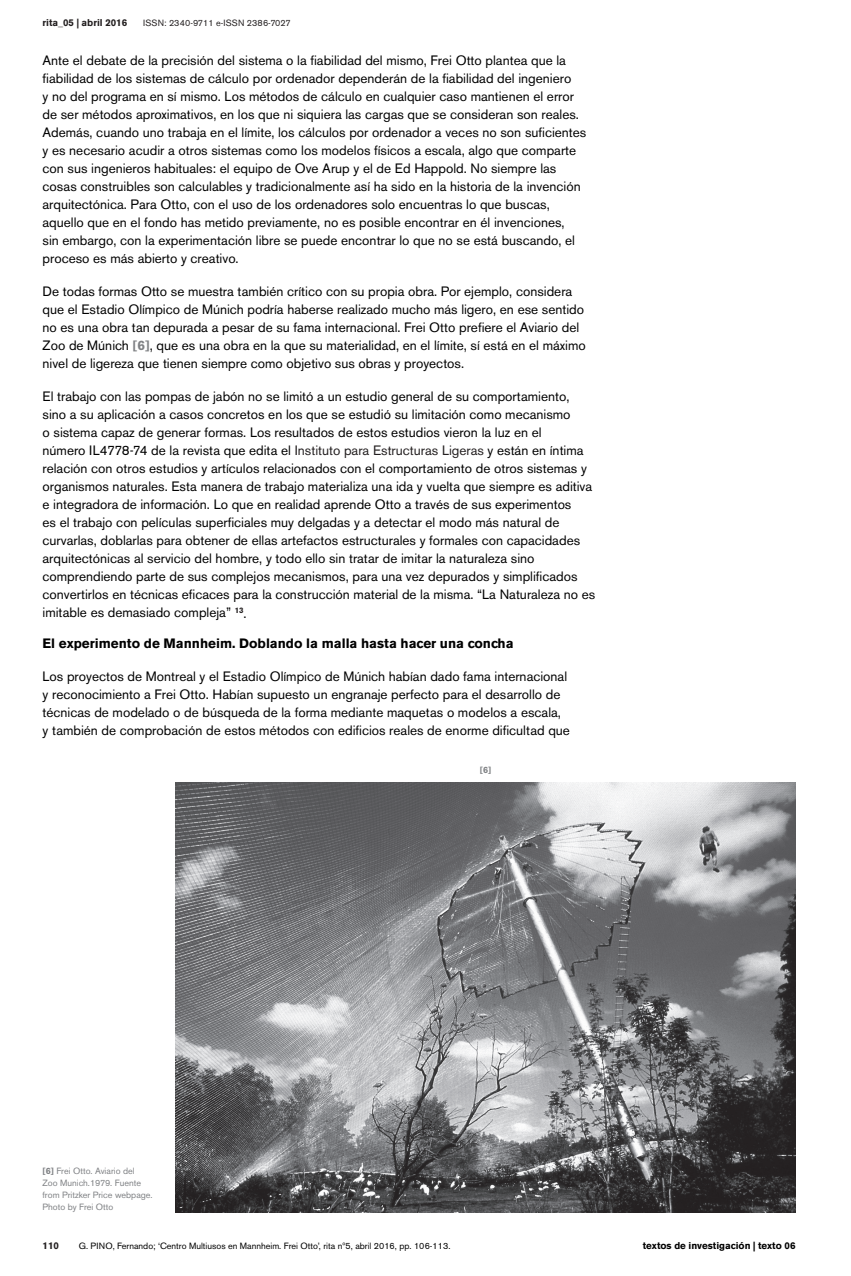
<style>
.page{position:relative;width:851px;height:1276px;background:#fff}
.page>*{position:absolute;margin:0;border:0;box-sizing:border-box;transform-origin:0 0}
.t1{font:13.5px/18px "Akzidenz Grotesk BE";color:#000}
.t2{font:700 13.5px "Akzidenz Grotesk BE";color:#000}
.t3{font:700 9.75px "Akzidenz Grotesk BE";color:#000}
.t4{font:700 9.75px "Akzidenz Grotesk BE";color:#231f20}
.t5{font:9px/12px "Akzidenz Grotesk BE";color:#808285}
.t6{font:9px "Akzidenz Grotesk BE";color:#000}
.t7{font:9px "Akzidenz Grotesk BE";letter-spacing:.02em;color:#231f20}
.t8{font:700 9px "Akzidenz Grotesk BE";color:#808285}
.s1{font-weight:700;color:#808285}
.s2{color:#231f20}
.s3{font-weight:700}
</style>
<div class="page">
<img style="left:176px;top:782px;width:619px;height:430px">
<p class="t4" style="left:43px;top:17px;width:86px">rita_05 | abril 2016</p>
<p class="t7" style="left:143px;top:17px;width:149px">ISSN: 2340-9711 e-ISSN 2386-7027</p>
<p class="t1" style="left:43px;top:52px;width:545px">Ante el debate de la precisión del sistema o la fiabilidad del mismo, Frei Otto plantea que la fiabilidad de los sistemas de cálculo por ordenador dependerán de la fiabilidad del ingeniero<br>y no del programa en sí mismo. Los métodos de cálculo en cualquier caso mantienen el error de ser métodos aproximativos, en los que ni siquiera las cargas que se consideran son reales.<br>Además, cuando uno trabaja en el límite, los cálculos por ordenador a veces no son suficientes y es necesario acudir a otros sistemas como los modelos físicos a escala, algo que comparte con sus ingenieros habituales: el equipo de Ove Arup y el de Ed Happold. No siempre las cosas construibles son calculables y tradicionalmente así ha sido en la historia de la invención arquitectónica. Para Otto, con el uso de los ordenadores solo encuentras lo que buscas, aquello que en el fondo has metido previamente, no es posible encontrar en él invenciones,<br>sin embargo, con la experimentación libre se puede encontrar lo que no se está buscando, el proceso es más abierto y creativo.</p>
<p class="t1" style="left:43px;top:283px;width:544px">De todas formas Otto se muestra también crítico con su propia obra. Por ejemplo, considera que el Estadio Olímpico de Múnich podría haberse realizado mucho más ligero, en ese sentido no es una obra tan depurada a pesar de su fama internacional. Frei Otto prefiere el Aviario del Zoo de Múnich <span class="s1">[6]</span>, que es una obra en la que su materialidad, en el límite, sí está en el máximo nivel de ligereza que tienen siempre como objetivo sus obras y proyectos.</p>
<p class="t1" style="left:43px;top:388px;width:554px">El trabajo con las pompas de jabón no se limitó a un estudio general de su comportamiento, sino a su aplicación a casos concretos en los que se estudió su limitación como mecanismo<br>o sistema capaz de generar formas. Los resultados de estos estudios vieron la luz en el<br>número IL4778-74 de la revista que edita el <span class="s2">Instituto para Estructuras Ligeras</span> y están en íntima relación con otros estudios y artículos relacionados con el comportamiento de otros sistemas y organismos naturales. Esta manera de trabajo materializa una ida y vuelta que siempre es aditiva e integradora de información. Lo que en realidad aprende Otto a través de sus experimentos<br>es el trabajo con películas superficiales muy delgadas y a detectar el modo más natural de curvarlas, doblarlas para obtener de ellas artefactos estructurales y formales con capacidades arquitectónicas al servicio del hombre, y todo ello sin tratar de imitar la naturaleza sino comprendiendo parte de sus complejos mecanismos, para una vez depurados y simplificados convertirlos en técnicas eficaces para la construcción material de la misma. “La Naturaleza no es imitable es demasiado compleja” <sup>13</sup>.</p>
<p class="t2" style="left:43px;top:635px;width:472px">El experimento de Mannheim. Doblando la malla hasta hacer una concha</p>
<p class="t1" style="left:43px;top:667px;width:529px">Los proyectos de Montreal y el Estadio Olímpico de Múnich habían dado fama internacional y reconocimiento a Frei Otto. Habían supuesto un engranaje perfecto para el desarrollo de técnicas de modelado o de búsqueda de la forma mediante maquetas o modelos a escala, y también de comprobación de estos métodos con edificios reales de enorme dificultad que</p>
<p class="t5" style="left:43px;top:1164px;width:112px"><span class="s3">[6]</span> Frei Otto. Aviario del<br>Zoo Munich.1979. Fuente from Pritzker Price webpage.<br>Photo by Frei Otto</p>
<p class="t8" style="left:480px;top:764px;width:13px">[6]</p>
<p class="t4" style="left:43px;top:1240px;width:18px">110</p>
<p class="t6" style="left:79px;top:1240px;width:373px">G. PINO, Fernando; ‘Centro Multiusos en Mannheim. Frei Otto’, rita nº5, abril 2016, pp. 106-113.</p>
<p class="t3" style="left:642px;top:1240px;width:154px">textos de investigación | texto 06</p>
</div>
